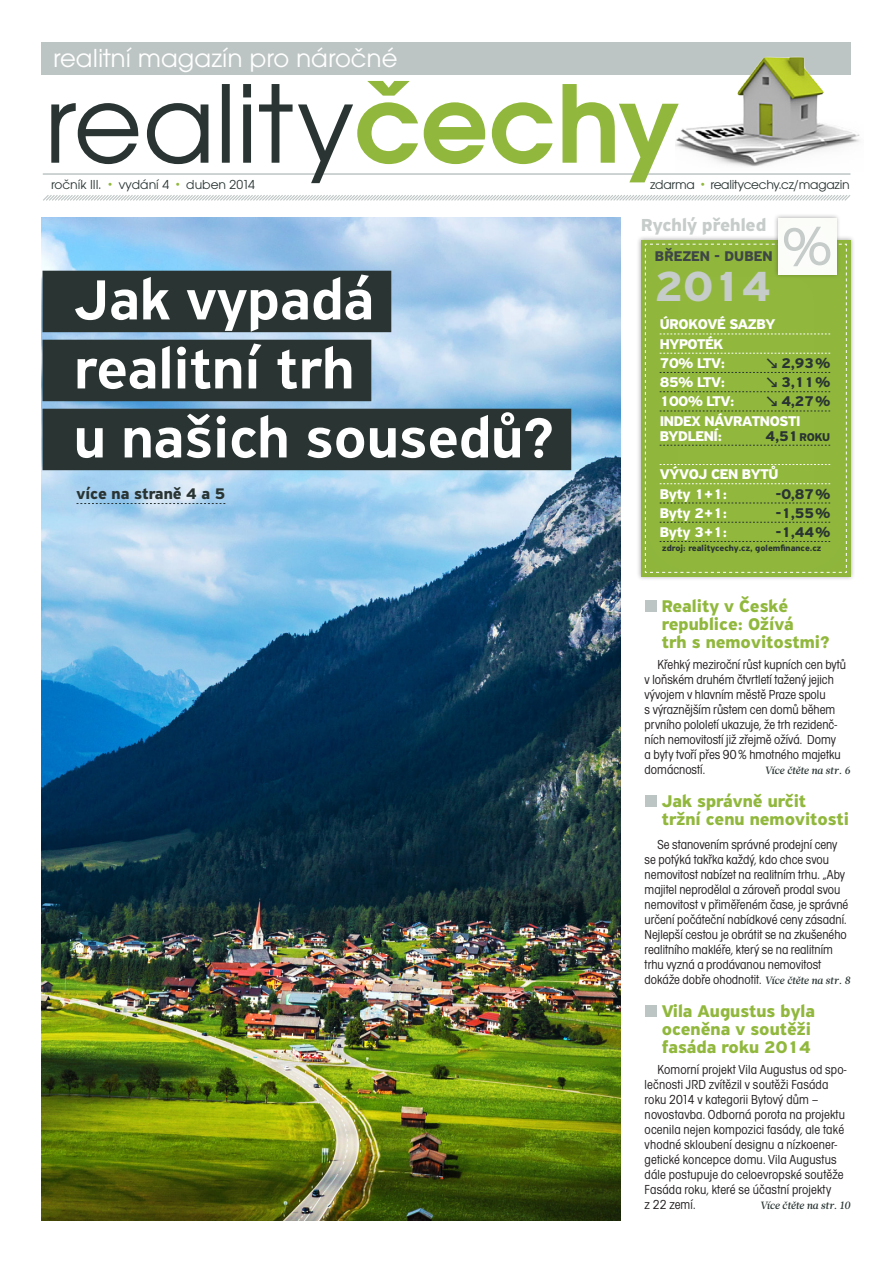
<style>
.page{position:relative;width:893px;height:1263px;background:#fff}
.page>*{position:absolute;margin:0;border:0;box-sizing:border-box;transform-origin:0 0}
.t1{font:500 60px/69px "PF Highway Sans Pro";color:#fff}
.t2{font:700 44.7px "PF Highway Sans Pro";color:#c6ccca}
.t3{font:27px "Avant Gar Got Itc TOT Boo";color:#fff}
.t4{font:700 18.45px "PF Highway Sans Pro";color:#c6ccca}
.t5{font:700 18px/18px "PF Highway Sans Pro";color:#91b83d}
.t6{font:700 16.35px "PF Highway Sans Pro";color:#293433}
.t7{font:700 15px/19.2px "PF Highway Sans Pro";letter-spacing:-.02em;color:#fff}
.t8{font:700 15px "PF Highway Sans Pro";letter-spacing:-.02em;color:#293433}
.t9{font:700 15px/19.2px "PF Highway Sans Pro";letter-spacing:.025em;color:#fff}
.t10{font:700 15px/15px "PF Highway Sans Pro";letter-spacing:.095em;color:#fff}
.t11{font:700 15px "PF Highway Sans Pro";color:#3f4746}
.t12{font:13.5px/15px "Avant Gar Got Itc TOT Boo Con";color:#231f20}
.t13{font:13.5px "Avant Gar Got Itc TOT Boo";letter-spacing:-.02em;color:#293433}
.t14{font:13.5px "Avant Gar Got Itc TOT Boo";color:#293433}
.t15{font:italic 500 10.5px "Glosa Text";color:#293433}
.t16{font:700 9px "PF Highway Sans Pro";color:#293433}
.s1{font-family:"Galette";font-weight:500;color:#91b83d}
.s2{font-size:12px}
.s3{font-family:"Glosa Text";font-weight:500;font-style:italic;font-size:10.5px;color:#293433}
</style>
<div class="page">
<img style="left:42px;top:218px;width:579px;height:1002px">
<div style="left:43px;top:271px;width:348px;height:61px;background:#293433"></div>
<div style="left:43px;top:340px;width:328px;height:61px;background:#293433"></div>
<div style="left:43px;top:409px;width:528px;height:61px;background:#293433"></div>
<div style="left:645px;top:600px;width:12px;height:12px;background:#bdc5c4"></div>
<div style="left:645px;top:795px;width:12px;height:12px;background:#bdc5c4"></div>
<div style="left:645px;top:1005px;width:12px;height:12px;background:#bdc5c4"></div>
<svg style="left:43px;top:195px;width:808px;height:6px"></svg>
<hr style="left:43px;top:173px;width:807px;height:2px;background:#bdc5c4">
<div style="left:41px;top:43px;width:809px;height:32px;background:#bdc5c4"></div>
<svg style="left:77px;top:503px;width:148px;height:1px"></svg>
<img style="left:679px;top:43px;width:181px;height:124px">
<svg style="left:51px;top:81px;width:628px;height:102px"></svg>
<div style="left:637px;top:235px;width:218px;height:347px;background:#231f20;opacity:.35"></div>
<div style="left:640px;top:239px;width:212px;height:339px;background:#91b83d"></div>
<div style="left:773px;top:214px;width:68px;height:65px;background:#231f20;opacity:.35"></div>
<div style="left:778px;top:216px;width:61px;height:60px;background:#91b83d;opacity:.05"></div>
<svg style="left:645px;top:227px;width:202px;height:346px"></svg>
<h3 class="t3" style="left:53px;top:42px;width:346px">realitní magazín pro náročné</h3>
<p class="t14" style="left:51px;top:177px;width:206px">ročník III. <span class="s1">•</span> vydání 4 <span class="s1">•</span> duben 2014</p>
<p class="t13" style="left:650px;top:177px;width:201px">zdarma <span class="s1">•</span> realitycechy.cz/magazin</p>
<h1 class="t1" style="left:74px;top:266px;width:482px">Jak vypadá realitní trh<br>u našich sousedů?</h1>
<p class="t6" style="left:77px;top:484px;width:150px">více na straně 4 a 5</p>
<h3 class="t4" style="left:641px;top:215px;width:126px">Rychlý přehled</h3>
<p class="t11" style="left:655px;top:247px;width:119px">březen - duben</p>
<h2 class="t2" style="left:655px;top:260px;width:118px">2014</h2>
<p class="t9" style="left:660px;top:315px;width:115px">úro kové sazby hypoték<br>70% LTV:</p>
<p class="t8" style="left:765px;top:354px;width:66px">↘ 2,93%</p>
<p class="t7" style="left:660px;top:373px;width:67px">85% LTV:</p>
<p class="t8" style="left:765px;top:373px;width:66px">↘ 3,11%</p>
<p class="t7" style="left:660px;top:392px;width:76px">100% LTV:</p>
<p class="t8" style="left:765px;top:393px;width:66px">↘ 4,27%</p>
<p class="t10" style="left:660px;top:414px;width:143px">index návratnosti bydlení:</p>
<p class="t8" style="left:766px;top:427px;width:66px">4,51<span class="s2">roku</span></p>
<p class="t7" style="left:660px;top:465px;width:120px;text-indent:52px">cen bytů<br>Byty 1+1:</p>
<p class="t7" style="left:660px;top:465px;width:30px">Vývoj</p>
<p class="t8" style="left:776px;top:485px;width:56px">-0,87%</p>
<p class="t7" style="left:660px;top:504px;width:69px">Byty 2+1:</p>
<p class="t8" style="left:776px;top:504px;width:56px">-1,55%</p>
<p class="t7" style="left:660px;top:523px;width:69px">Byty 3+1:</p>
<p class="t8" style="left:776px;top:523px;width:56px">-1,44%</p>
<p class="t16" style="left:662px;top:542px;width:161px">zdroj: realitycechy.cz, golemfinance.cz</p>
<h3 class="t5" style="left:662px;top:598px;width:170px">Reality v České republice: Ožívá<br>trh s nemovitostmi?</h3>
<p class="t12" style="left:645px;top:657px;width:203px;text-indent:13px">Křehký meziroční růst kupních cen bytů v loňském druhém čtvrtletí tažený jejich vývojem v hlavním městě Praze spolu<br>s výraznějším růstem cen domů během prvního pololetí ukazuje, že trh rezidenč&shy;ních nemovitostí již zřejmě ožívá. Domy<br>a byty tvoří přes 90% hmotného majetku domácností.</p>
<p class="t15" style="left:765px;top:763px;width:87px">Více čtěte na str. 6</p>
<h3 class="t5" style="left:662px;top:793px;width:189px">Jak správně určit tržní cenu nemovitosti</h3>
<p class="t12" style="left:645px;top:837px;width:207px;text-indent:13px">Se stanovením správné prodejní ceny se potýká takřka každý, kdo chce svou nemovitost nabízet na realitním trhu. „Aby majitel neprodělal a zároveň prodal svou nemovitost v přiměřeném čase, je správné určení počáteční nabídkové ceny zásadní.<br>Nejlepší cestou je obrátit se na zkušeného realitního makléře, který se na realitním trhu vyzná a prodávanou nemovitost dokáže dobře ohodnotit. <span class="s3">Více čtěte na str. 8</span></p>
<h3 class="t5" style="left:662px;top:1003px;width:155px">Vila Augustus byla oceněna v soutěži fasáda roku 2014</h3>
<p class="t12" style="left:645px;top:1062px;width:203px;text-indent:13px">Komorní projekt Vila Augustus od spo&shy;lečnosti JRD zvítězil v soutěži Fasáda roku 2014 v kategorii Bytový dům – novostavba. Odborná porota na projektu ocenila nejen kompozici fasády, ale také vhodné skloubení designu a nízkoener&shy;getické koncepce domu. Vila Augustus dále postupuje do celoevropské soutěže Fasáda roku, které se účastní projekty<br>z 22 zemí.</p>
<p class="t15" style="left:760px;top:1198px;width:92px">Více čtěte na str. 10</p>
</div>
